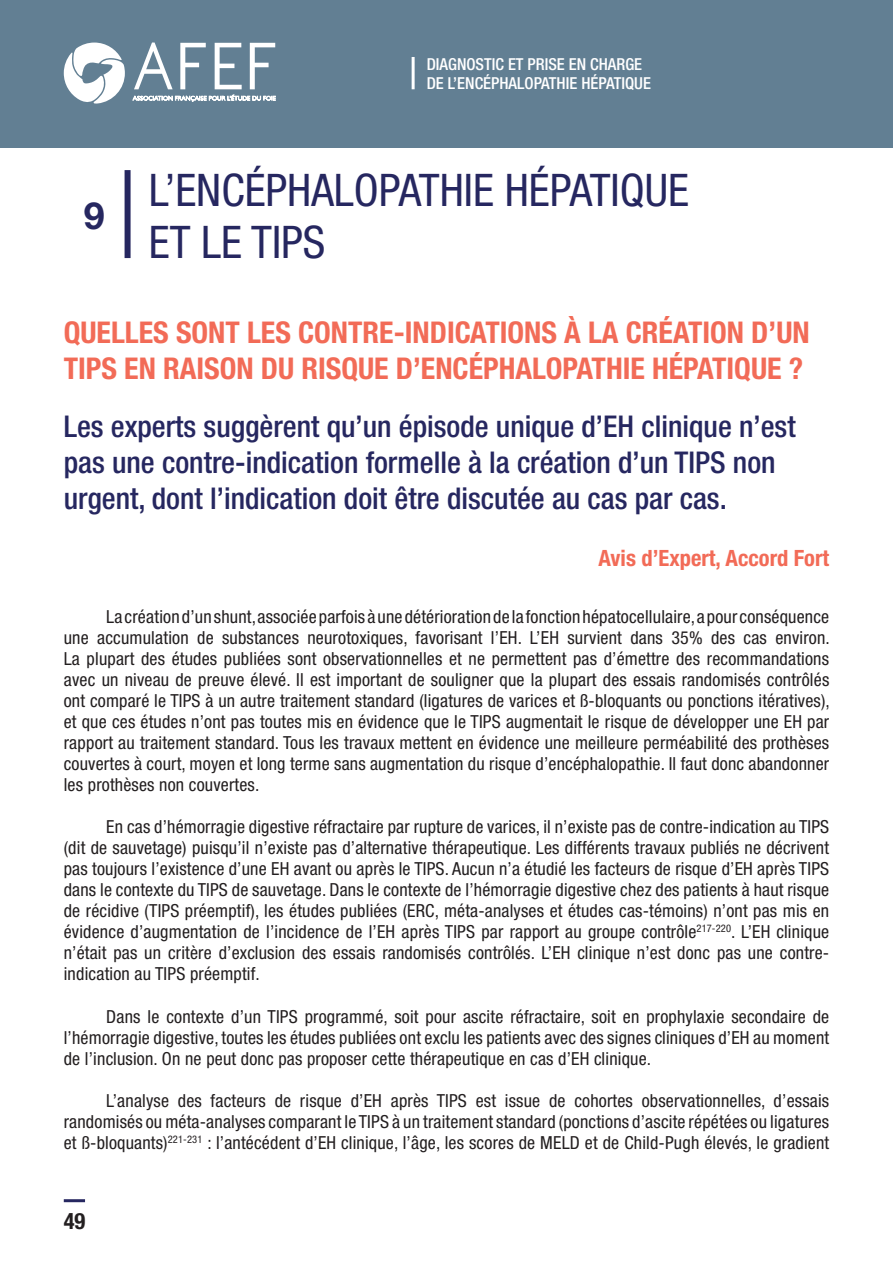
<style>
.page{position:relative;width:893px;height:1263px;background:#fff}
.page>*{position:absolute;margin:0;border:0;box-sizing:border-box;transform-origin:0 0}
.t1{font:condensed 45px/52.5px "Helvetica Neue";color:#262760}
.t2{font:700 37.5px "Helvetica Neue CE";color:#262760}
.t3{font:500 condensed 30px/36px "Helvetica Neue";color:#262760}
.t4{font:700 condensed 30px/36px "Helvetica Neue";color:#f26b57}
.t5{font:700 condensed 22.5px "Helvetica Neue";color:#f26b57}
.t6{font:700 condensed 22.5px "Helvetica Neue";color:#231f20}
.t7{font:condensed 18px/21px "Helvetica Neue";letter-spacing:.01em;color:#231f20;text-align:justify}
.t8{font:500 condensed 16.5px/19.8px "Helvetica Neue";color:#fff}
</style>
<div class="page">
<hr style="left:64px;top:1199px;width:21px;height:3px;background:#262760">
<div style="left:0;top:0;width:893px;height:148px;background:#627f93"></div>
<svg style="left:180px;top:43px;width:26px;height:46px"></svg>
<svg style="left:250px;top:43px;width:25px;height:46px"></svg>
<svg style="left:215px;top:43px;width:27px;height:46px"></svg>
<svg style="left:134px;top:43px;width:39px;height:46px"></svg>
<svg style="left:64px;top:43px;width:61px;height:61px"></svg>
<svg style="left:133px;top:95px;width:143px;height:6px"></svg>
<hr style="left:412px;top:57px;width:3px;height:32px;background:#fff">
<div style="left:125px;top:170px;width:6px;height:88px;background:#262760"></div>
<h2 class="t2" style="left:84px;top:192px;width:22px">9</h2>
<p class="t8" style="left:427px;top:54px;width:226px">DIAGNOSTIC ET PRISE EN CHARGE<br>DE L’ENCÉPHALOPATHIE HÉPATIQUE</p>
<h1 class="t1" style="left:149px;top:163px;width:542px">L’ENCÉPHALOPATHIE HÉPATIQUE<br>ET LE TIPS</h1>
<h3 class="t4" style="left:64px;top:314px;width:747px">QUELLES SONT LES CONTRE-INDICATIONS À LA CRÉATION D’UN<br>TIPS EN RAISON DU RISQUE D’ENCÉPHALOPATHIE HÉPATIQUE ?</h3>
<h3 class="t3" style="left:64px;top:407px;width:733px">Les experts suggèrent qu’un épisode unique d’EH clinique n’est pas une contre-indication formelle à la création d’un TIPS non urgent, dont l’indication doit être discutée au cas par cas.</h3>
<p class="t5" style="left:598px;top:544px;width:232px">Avis d’Expert, Accord Fort</p>
<p class="t7" style="left:64px;top:606px;width:768px;text-indent:43px">La création d’un shunt, associée parfois à une détérioration de la fonction hépatocellulaire, a pour conséquence une accumulation de substances neurotoxiques, favorisant l’EH. L’EH survient dans 35% des cas environ.<br>La plupart des études publiées sont observationnelles et ne permettent pas d’émettre des recommandations avec un niveau de preuve élevé. Il est important de souligner que la plupart des essais randomisés contrôlés ont comparé le TIPS à un autre traitement standard (ligatures de varices et ß-bloquants ou ponctions itératives), et que ces études n’ont pas toutes mis en évidence que le TIPS augmentait le risque de développer une EH par rapport au traitement standard. Tous les travaux mettent en évidence une meilleure perméabilité des prothèses couvertes à court, moyen et long terme sans augmentation du risque d’encéphalopathie. Il faut donc abandonner les prothèses non couvertes.</p>
<p class="t7" style="left:64px;top:816px;width:767px;text-indent:43px">En cas d’hémorragie digestive réfractaire par rupture de varices, il n’existe pas de contre-indication au TIPS (dit de sauvetage) puisqu’il n’existe pas d’alternative thérapeutique. Les différents travaux publiés ne décrivent pas toujours l’existence d’une EH avant ou après le TIPS. Aucun n’a étudié les facteurs de risque d’EH après TIPS dans le contexte du TIPS de sauvetage. Dans le contexte de l’hémorragie digestive chez des patients à haut risque de récidive (TIPS préemptif), les études publiées (ERC, méta-analyses et études cas-témoins) n’ont pas mis en évidence d’augmentation de l’incidence de l’EH après TIPS par rapport au groupe contrôle<sup>217-220</sup>. L’EH clinique n’était pas un critère d’exclusion des essais randomisés contrôlés. L’EH clinique n’est donc pas une contre&shy;indication au TIPS préemptif.</p>
<p class="t7" style="left:64px;top:1006px;width:767px;text-indent:43px">Dans le contexte d’un TIPS programmé, soit pour ascite réfractaire, soit en prophylaxie secondaire de l’hémorragie digestive, toutes les études publiées ont exclu les patients avec des signes cliniques d’EH au moment de l’inclusion. On ne peut donc pas proposer cette thérapeutique en cas d’EH clinique.</p>
<p class="t7" style="left:64px;top:1090px;width:767px;text-indent:43px">L’analyse des facteurs de risque d’EH après TIPS est issue de cohortes observationnelles, d’essais randomisés ou méta-analyses comparant le TIPS à un traitement standard (ponctions d’ascite répétées ou ligatures et ß-bloquants)<sup>221-231</sup> : l’antécédent d’EH clinique, l’âge, les scores de MELD et de Child-Pugh élevés, le gradient</p>
<p class="t6" style="left:64px;top:1207px;width:23px">49</p>
</div>
